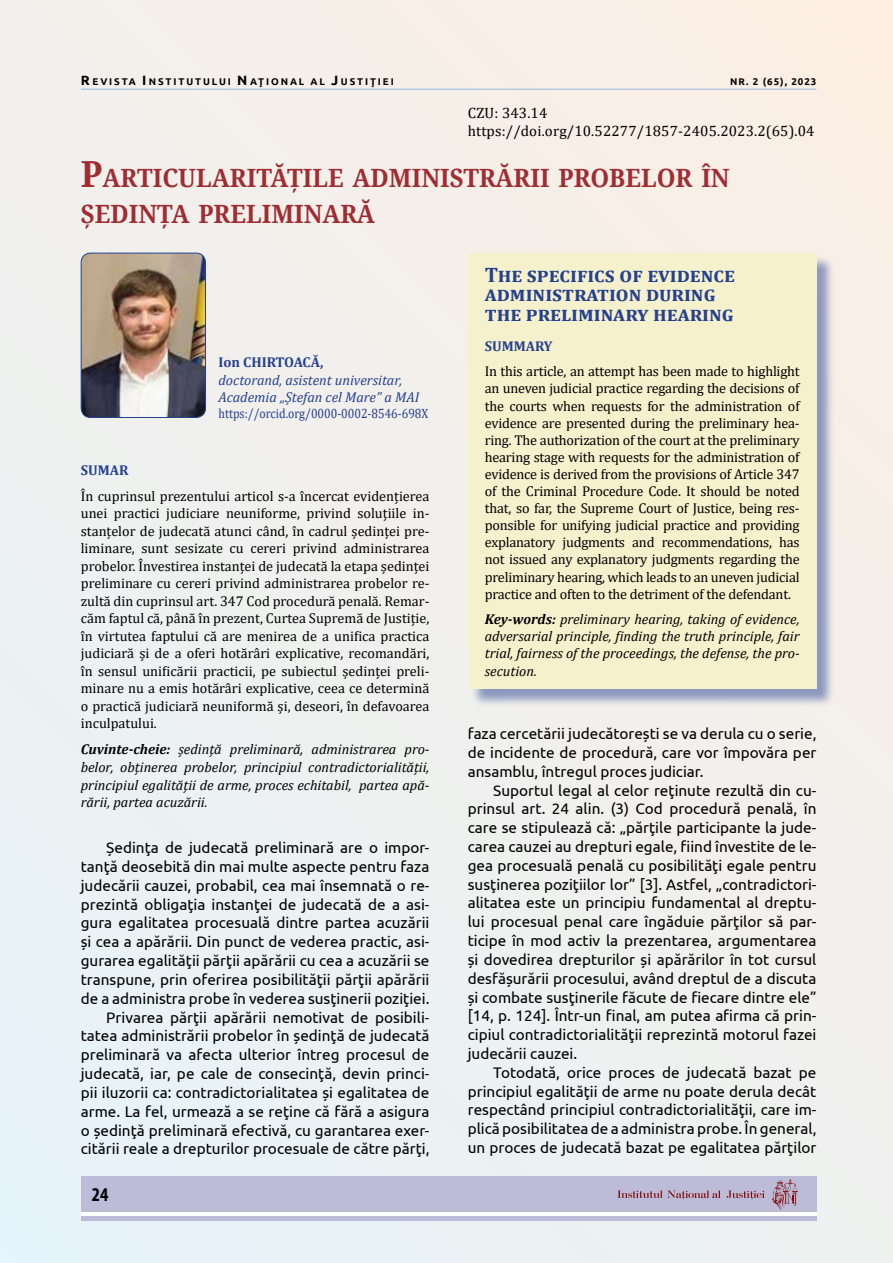
<style>
.page{position:relative;width:893px;height:1263px;background:#eff0ef}
.page>*{position:absolute;margin:0;border:0;box-sizing:border-box;transform-origin:0 0}
.t1{font:700 25.2px/36px "Droid Serif";color:#9f2d33;scale:.95 1}
.t2{font:700 21px/19.5px "Cambria";color:#25408f}
.t3{font:700 condensed 19.5px "Myriad Pro";color:#000}
.t4{font:15.3px/18.8px "Ubuntu";color:#000;text-align:justify}
.t5{font:15px/18px "Cambria";letter-spacing:.01em;color:#000}
.t6{font:14.25px/17.1px "Cambria";letter-spacing:-.015em;color:#000;text-align:justify}
.t7{font:italic 14.25px/17.1px "Cambria";color:#000;text-align:justify}
.t8{font:italic 14.25px/17.1px "Cambria";color:#25408f}
.t9{font:700 14.25px "Cambria";color:#25408f}
.t10{font:13.5px "Cambria";color:#25408f;scale:.88 1}
.t11{font:700 9.75px "Ubuntu";letter-spacing:.195em;color:#000}
.s1{font-size:13.5px}
.s2{font-size:36px}
.s3{font-weight:700}
</style>
<div class="page">
<hr style="left:81px;top:89px;width:735px;height:1px;background:#95b6df">
<div style="left:81px;top:1176px;width:735px;height:45px;background:#bcbcd8"></div>
<hr style="left:81px;top:1213px;width:735px;height:3px;background:#fff">
<svg style="left:617px;top:1190px;width:104px;height:9px"></svg>
<svg style="left:727px;top:1190px;width:38px;height:9px"></svg>
<svg style="left:772px;top:1179px;width:26px;height:31px"></svg>
<img style="left:81px;top:253px;width:125px;height:164px">
<div style="left:81px;top:253px;width:125px;height:165px;border:1px solid #25408f;border-radius:9px"></div>
<div style="left:470px;top:255px;width:365px;height:452px;background:#25408f;opacity:.5"></div>
<div style="left:468px;top:253px;width:349px;height:435px;background:#f6f1cd"></div>
<p class="t11" style="left:81px;top:76px;width:315px"><span class="s1">R</span>EVISTA <span class="s1">I</span>NSTITUTULUI <span class="s1">N</span>AŢIONAL AL <span class="s1">J</span>USTIŢIEI</p>
<p class="t11" style="left:730px;top:75px;width:88px">NR. 2 (65), 2023</p>
<p class="t5" style="left:468px;top:104px;width:348px">CZU: 343.14 https://doi.org/10.52277/1857-2405.2023.2(65).04</p>
<h1 class="t1" style="left:81px;top:160px;width:685px"><span class="s2">P</span>ARTICULARITĂŢILE ADMINISTRĂRII PROBELOR ÎN<br>ȘEDINŢA PRELIMINARĂ</h1>
<p class="t9" style="left:218px;top:352px;width:106px">Ion CHIRTOACĂ,</p>
<p class="t8" style="left:218px;top:370px;width:202px">doctorand, asistent universitar,<br>Academia „Ștefan cel Mare” a MAI</p>
<p class="t10" style="left:218px;top:405px;width:240px">https://orcid.org/0000-0002-8546-698X</p>
<p class="t9" style="left:81px;top:460px;width:49px">SUMAR</p>
<p class="t6" style="left:81px;top:487px;width:350px;line-height:17.5px">În cuprinsul prezentului articol s-a încercat evidenţierea unei practici judiciare neuniforme, privind soluţiile in&shy;stanţelor de judecată atunci când, în cadrul ședinţei pre&shy;liminare, sunt sesizate cu cereri privind administrarea probelor. Învestirea instanţei de judecată la etapa ședinţei preliminare cu cereri privind administrarea probelor re&shy;zultă din cuprinsul art. 347 Cod procedură penală. Remar&shy;căm faptul că, până în prezent, Curtea Supremă de Justiţie, în virtutea faptului că are menirea de a unifica practica judiciară și de a oferi hotărâri explicative, recomandări, în sensul unificării practicii, pe subiectul ședinţei preli&shy;minare nu a emis hotărâri explicative, ceea ce determină o practică judiciară neuniformă și, deseori, în defavoarea inculpatului.</p>
<p class="t7" style="left:81px;top:740px;width:350px;line-height:17.5px"><span class="s3">Cuvinte-cheie:</span> ședinţă preliminară, administrarea pro&shy;belor, obţinerea probelor, principiul contradictorialităţii, principiul egalităţii de arme, proces echitabil, partea apă&shy;rării, partea acuzării.</p>
<p class="t4" style="left:81px;top:838px;width:350px;text-align:right">Ședinţa de judecată preliminară are o impor&shy;tanţă deosebită din mai multe aspecte pentru faza judecării cauzei, probabil, cea mai însemnată o re&shy;prezintă obligaţia instanţei de judecată de a asi&shy;gura egalitatea procesuală dintre partea acuzării și cea a apărării. Din punct de vederea practic, asi&shy;gurarea egalităţii părţii apărării cu cea a acuzării se transpune, prin oferirea posibilităţii părţii apărării de a administra probe în vederea susţinerii poziţiei.<br>Privarea părţii apărării nemotivat de posibili&shy;tatea administrării probelor în ședinţă de judecată preliminară va afecta ulterior întreg procesul de judecată, iar, pe cale de consecinţă, devin princi&shy;pii iluzorii ca: contradictorialitatea și egalitatea de arme. La fel, urmează a se reţine că fără a asigura o ședinţă preliminară efectivă, cu garantarea exer&shy;citării reale a drepturilor procesuale de către părţi,</p>
<p class="t3" style="left:92px;top:1182px;width:18px">24</p>
<h2 class="t2" style="left:485px;top:264px;width:252px">The specifics of evidence administration during the preliminary hearing</h2>
<p class="t9" style="left:485px;top:336px;width:69px">SUMMARY</p>
<p class="t6" style="left:485px;top:363px;width:316px">In this article, an attempt has been made to highlight an uneven judicial practice regarding the decisions of the courts when requests for the administration of evidence are presented during the preliminary hea&shy;ring. The authorization of the court at the preliminary hearing stage with requests for the administration of evidence is derived from the provisions of Article 347 of the Criminal Procedure Code. It should be noted that, so far, the Supreme Court of Justice, being res&shy;ponsible for unifying judicial practice and providing explanatory judgments and recommendations, has not issued any explanatory judgments regarding the preliminary hearing, which leads to an uneven judicial practice and often to the detriment of the defendant.</p>
<p class="t7" style="left:485px;top:610px;width:316px"><span class="s3">Key-words:</span> preliminary hearing, taking of evidence, adversarial principle, finding the truth principle, fair trial, fairness of the proceedings, the defense, the pro&shy;secution.</p>
<p class="t4" style="left:468px;top:724px;width:350px">faza cercetării judecătorești se va derula cu o serie, de incidente de procedură, care vor împovăra per ansamblu, întregul proces judiciar.</p>
<p class="t4" style="left:468px;top:780px;width:350px;text-indent:26px">Suportul legal al celor reţinute rezultă din cu&shy;prinsul art. 24 alin. (3) Cod procedură penală, în care se stipulează că: „părţile participante la jude&shy;carea cauzei au drepturi egale, fiind învestite de le&shy;gea procesuală penală cu posibilităţi egale pentru susţinerea poziţiilor lor” [3]. Astfel, „contradictori&shy;alitatea este un principiu fundamental al dreptu&shy;lui procesual penal care îngăduie părţilor să par&shy;ticipe în mod activ la prezentarea, argumentarea și dovedirea drepturilor și apărărilor în tot cursul desfășurării procesului, având dreptul de a discuta și combate susţinerile făcute de fiecare dintre ele” [14, p. 124]. Într-un final, am putea afirma că prin&shy;cipiul contradictorialităţii reprezintă motorul fazei judecării cauzei.</p>
<p class="t4" style="left:468px;top:1062px;width:350px;text-indent:26px">Totodată, orice proces de judecată bazat pe principiul egalităţii de arme nu poate derula decât respectând principiul contradictorialităţii, care im&shy;plică posibilitatea de a administra probe. În general, un proces de judecată bazat pe egalitatea părţilor</p>
</div>
